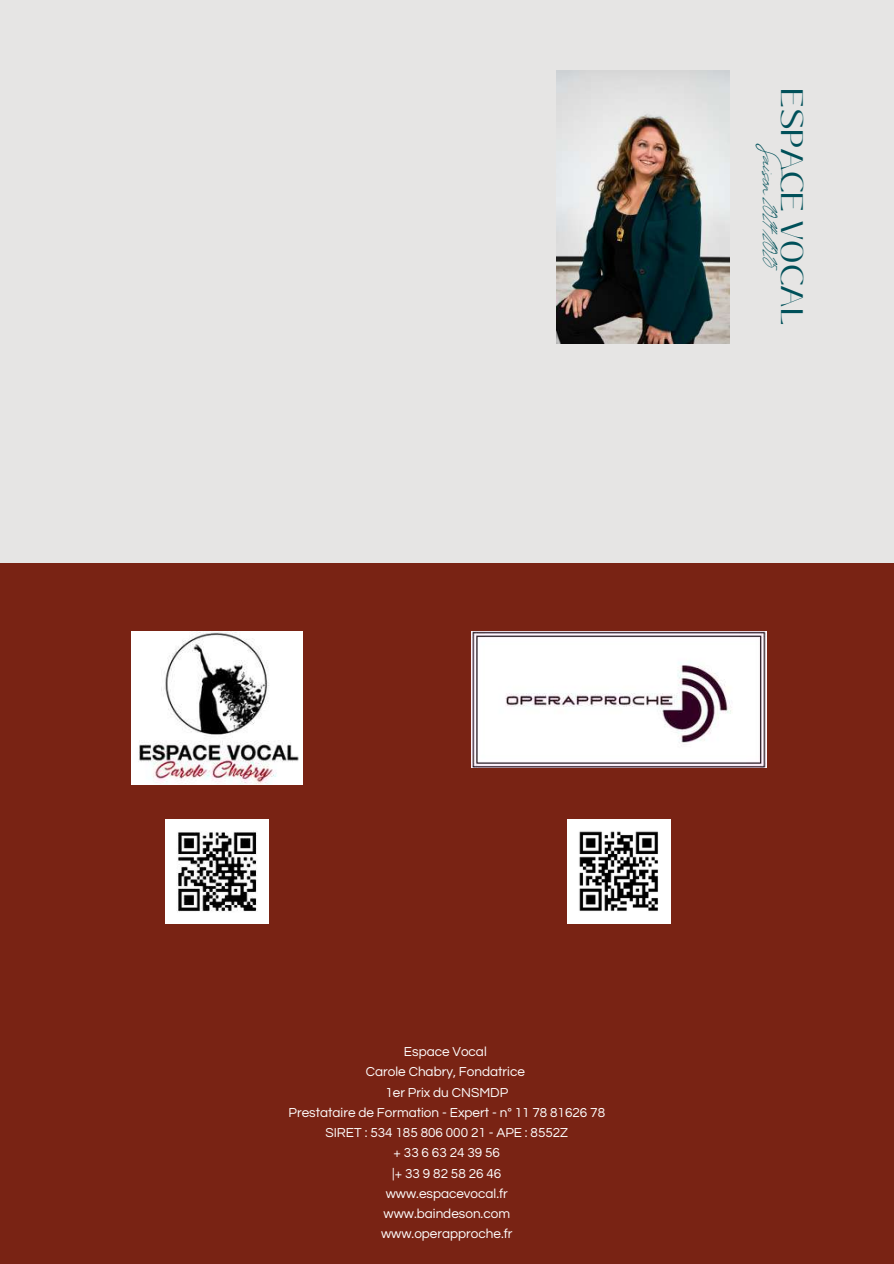
<style>
.page{position:relative;width:894px;height:1264px;background:#fff}
.page>*{position:absolute;margin:0;border:0;box-sizing:border-box;transform-origin:0 0}
.t1{font:33.9px "Revive 80 Signature";color:#005059}
.t2{font:31.05px "Black Mango";color:#005059}
.t3{font:13.5px/20.2px "Questrial";color:#fff;text-align:center}
</style>
<div class="page">
<div style="left:0;top:0;width:893px;height:1263px;background:#e6e5e4"></div>
<div style="left:0;top:563px;width:893px;height:700px;background:#792314"></div>
<img style="left:131px;top:631px;width:171px;height:153px">
<img style="left:567px;top:819px;width:103px;height:104px">
<img style="left:471px;top:631px;width:295px;height:137px">
<img style="left:165px;top:819px;width:104px;height:104px">
<img style="left:556px;top:70px;width:172px;height:274px">
<h2 class="t2" style="left:815px;top:88px;width:238px;rotate:90deg">ESPACE VOCAL</h2>
<h1 class="t1" style="left:794px;top:147px;width:126px;rotate:90deg">Saison 2024/2025</h1>
<p class="t3" style="left:288px;top:1041px;width:318px">Espace Vocal<br>Carole Chabry, Fondatrice<br>1er Prix du CNSMDP<br>Prestataire de Formation - Expert - n° 11 78 81626 78<br>SIRET : 534 185 806 000 21 - APE : 8552Z +33663243956<br>|+33982582646<br>www.espacevocal.fr<br>www.baindeson.com<br>www.operapproche.fr</p>
</div>
